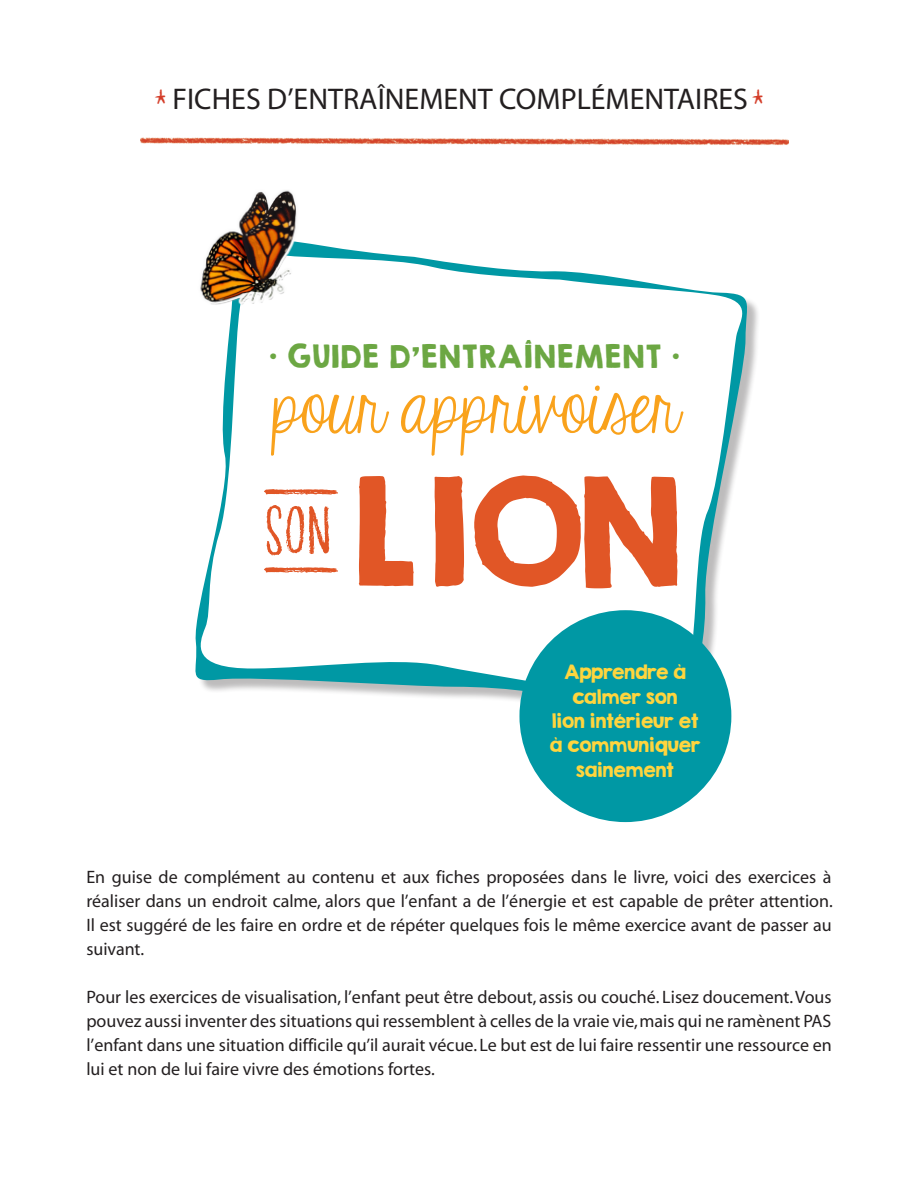
<style>
.page{position:relative;width:918px;height:1188px;background:#fff}
.page>*{position:absolute;margin:0;border:0;box-sizing:border-box;transform-origin:0 0}
.t1{font:135px "KG Second Chances Solid";color:#e15626}
.t2{font:74.25px "KG Eyes Wide Open";color:#f9a21c}
.t3{font:54px "Ordinary Guy DEMO";color:#e15626}
.t4{font:30px "Myriad";color:#231f20}
.t5{font:28.35px "KG Second Chances Solid";letter-spacing:.05em;color:#6ca743}
.t6{font:18px/24px "Myriad";color:#231f20;text-align:justify}
.t7{font:17.55px/24.3px "KG Second Chances Solid";color:#ffd53e;text-align:center}
.s1{font-family:"Ordinary Guy DEMO";color:#d43d29}
</style>
<div class="page">
<img style="left:140px;top:137px;width:648px;height:8px">
<svg style="left:195px;top:248px;width:561px;height:467px"></svg>
<div style="left:519px;top:610px;width:212px;height:212px;background:#0098a4;border-radius:50%"></div>
<img style="left:195px;top:190px;width:116px;height:121px">
<svg style="left:264px;top:489px;width:74px;height:6px"></svg>
<svg style="left:264px;top:567px;width:74px;height:6px"></svg>
<p class="t4" style="left:154px;top:84px;width:611px"><span class="s1">*</span> FICHES D’ENTRAÎNEMENT COMPLÉMENTAIRES <span class="s1">*</span></p>
<p class="t5" style="left:270px;top:338px;width:412px">• GUIDE D’ENTRAÎNEMENT •</p>
<p class="t2" style="left:272px;top:368px;width:408px">pour apprivoiser</p>
<p class="t3" style="left:264px;top:496px;width:69px">SON</p>
<p class="t1" style="left:354px;top:446px;width:330px">LION</p>
<p class="t7" style="left:564px;top:660px;width:123px">Apprendre à</p>
<p class="t7" style="left:572px;top:684px;width:107px">calmer son</p>
<p class="t7" style="left:550px;top:709px;width:152px">lion intérieur et à communiquer sainement</p>
<p class="t6" style="left:86px;top:866px;width:748px">En guise de complément au contenu et aux fiches proposées dans le livre, voici des exercices à réaliser dans un endroit calme, alors que l’enfant a de l’énergie et est capable de prêter attention.<br>Il est suggéré de les faire en ordre et de répéter quelques fois le même exercice avant de passer au suivant.</p>
<p class="t6" style="left:86px;top:986px;width:747px">Pour les exercices de visualisation, l’enfant peut être debout, assis ou couché. Lisez doucement. Vous pouvez aussi inventer des situations qui ressemblent à celles de la vraie vie, mais qui ne ramènent PAS l’enfant dans une situation difficile qu’il aurait vécue. Le but est de lui faire ressentir une ressource en lui et non de lui faire vivre des émotions fortes.</p>
</div>
